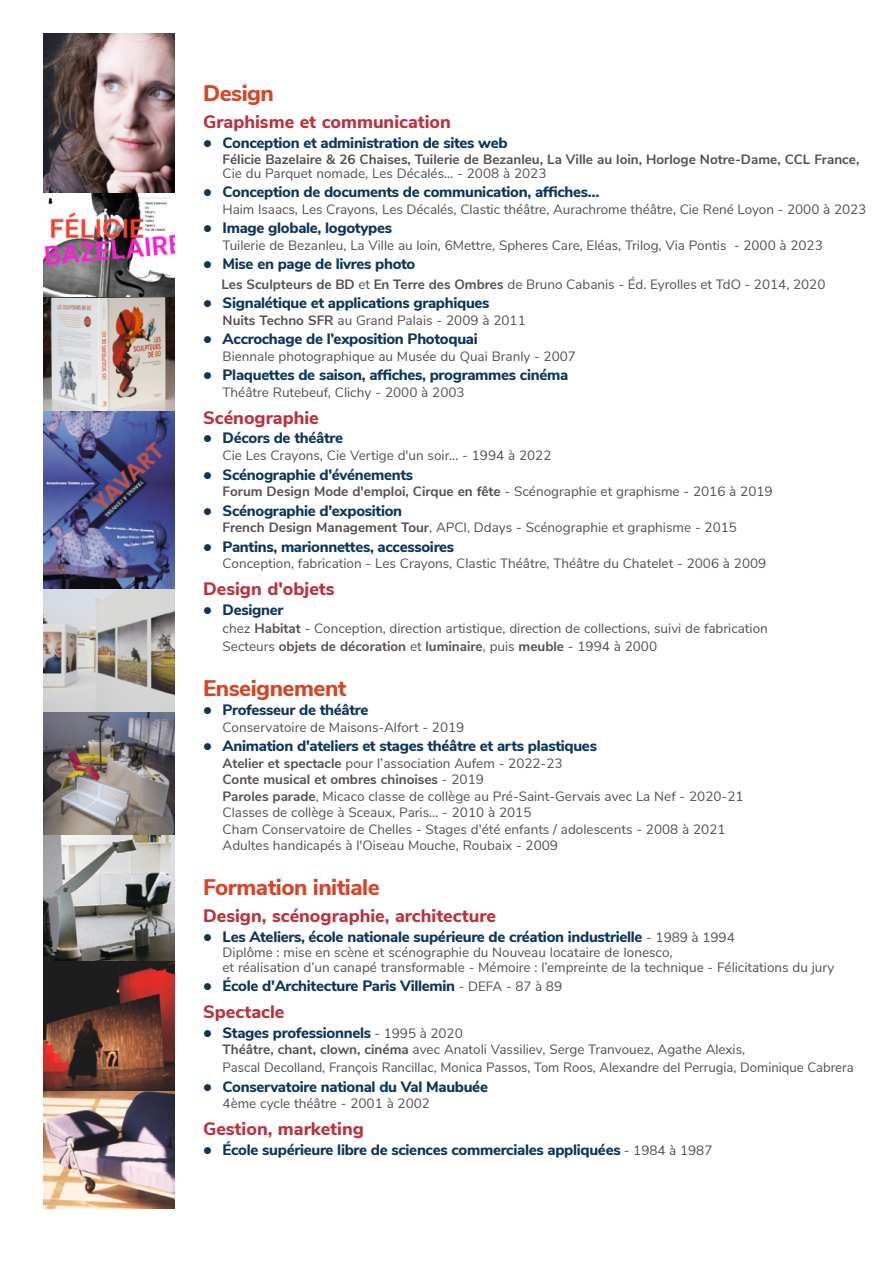
<style>
.page{position:relative;width:893px;height:1263px;background:#fff}
.page>*{position:absolute;margin:0;border:0;box-sizing:border-box;transform-origin:0 0}
.t1{font:800 22.5px "Nunito Sans";letter-spacing:-.02em;color:#d54628}
.t2{font:800 18px "Nunito Sans";color:#bb313c}
.t3{font:800 15px "Nunito Sans";letter-spacing:-.02em;color:#0c355a}
.t4{font:13.5px/16.5px "Nunito Sans";color:#554d51}
.t5{font:700 13.5px "Nunito Sans";color:#554d51}
.s1{font-weight:700}
.s2{font-weight:400}
.s3{font-weight:400;font-size:13.5px;color:#554d51}
</style>
<div class="page">
<img style="left:44px;top:712px;width:130px;height:123px">
<img style="left:44px;top:33px;width:131px;height:161px">
<img style="left:44px;top:835px;width:130px;height:126px">
<img style="left:44px;top:194px;width:131px;height:518px">
<img style="left:44px;top:1091px;width:130px;height:117px">
<img style="left:44px;top:961px;width:131px;height:130px">
<h1 class="t1" style="left:203px;top:79px;width:72px">Design</h1>
<h2 class="t2" style="left:203px;top:110px;width:249px">Graphisme et communication</h2>
<p class="t3" style="left:203px;top:133px;width:306px">● Conception et administration de sites web</p>
<p class="t5" style="left:223px;top:151px;width:638px">Félicie Bazelaire &amp; 26 Chaises, Tuilerie de Bezanleu, La Ville au loin, Horloge Notre-Dame, CCL France,</p>
<p class="t4" style="left:223px;top:165px;width:325px">Cie du Parquet nomade, Les Décalés… - 2008 à 2023</p>
<p class="t3" style="left:203px;top:182px;width:398px">● Conception de documents de communication, affiches…</p>
<p class="t4" style="left:223px;top:201px;width:645px">Haim Isaacs, Les Crayons, Les Décalés, Clastic théâtre, Aurachrome théâtre, Cie René Loyon - 2000 à 2023</p>
<p class="t3" style="left:203px;top:218px;width:191px">● Image globale, logotypes</p>
<p class="t4" style="left:223px;top:237px;width:602px">Tuilerie de Bezanleu, La Ville au loin, 6Mettre, Spheres Care, Eléas, Trilog, Via Pontis - 2000 à 2023</p>
<p class="t3" style="left:203px;top:254px;width:214px">● Mise en page de livres photo</p>
<p class="t4" style="left:221px;top:276px;width:605px"><span class="s1">Les Sculpteurs de BD</span> et <span class="s1">En Terre des Ombres</span> de Bruno Cabanis - Éd. Eyrolles et TdO - 2014, 2020</p>
<p class="t3" style="left:203px;top:293px;width:288px">● Signalétique et applications graphiques</p>
<p class="t4" style="left:223px;top:312px;width:305px"><span class="s1">Nuits Techno SFR</span> au Grand Palais - 2009 à 2011</p>
<p class="t3" style="left:203px;top:329px;width:276px">● Accrochage de l’exposition Photoquai</p>
<p class="t4" style="left:223px;top:348px;width:355px">Biennale photographique au Musée du Quai Branly - 2007</p>
<p class="t3" style="left:203px;top:365px;width:367px">● Plaquettes de saison, affiches, programmes cinéma</p>
<p class="t4" style="left:223px;top:384px;width:244px">Théâtre Rutebeuf, Clichy - 2000 à 2003</p>
<h2 class="t2" style="left:203px;top:406px;width:117px">Scénographie</h2>
<p class="t3" style="left:203px;top:428px;width:142px">● Décors de théâtre</p>
<p class="t4" style="left:223px;top:447px;width:330px">Cie Les Crayons, Cie Vertige d'un soir... - 1994 à 2022</p>
<p class="t3" style="left:203px;top:464px;width:212px">● Scénographie d'événements</p>
<p class="t5" style="left:223px;top:482px;width:552px">Forum Design Mode d'emploi, Cirque en fête <span class="s2">- Scénographie et graphisme - 2016 à 2019</span></p>
<p class="t3" style="left:203px;top:500px;width:201px">● Scénographie d'exposition</p>
<p class="t4" style="left:223px;top:519px;width:516px"><span class="s1">French Design Management Tour</span>, APCI, Ddays - Scénographie et graphisme - 2015</p>
<p class="t3" style="left:203px;top:536px;width:253px">● Pantins, marionnettes, accessoires</p>
<p class="t4" style="left:223px;top:555px;width:545px">Conception, fabrication - Les Crayons, Clastic Théâtre, Théâtre du Chatelet - 2006 à 2009</p>
<h2 class="t2" style="left:203px;top:577px;width:133px">Design d'objets</h2>
<p class="t3" style="left:203px;top:599px;width:82px">● Designer</p>
<p class="t4" style="left:223px;top:619px;width:547px;line-height:18px">chez <span class="s1">Habitat</span> - Conception, direction artistique, direction de collections, suivi de fabrication<br>Secteurs <span class="s1">objets de décoration</span> et <span class="s1">luminaire</span>, puis <span class="s1">meuble</span> - 1994 à 2000</p>
<h1 class="t1" style="left:203px;top:673px;width:145px">Enseignement</h1>
<p class="t3" style="left:203px;top:700px;width:167px">● Professeur de théâtre</p>
<p class="t4" style="left:223px;top:719px;width:243px">Conservatoire de Maisons-Alfort - 2019</p>
<p class="t3" style="left:203px;top:736px;width:395px">● Animation d'ateliers et stages théâtre et arts plastiques</p>
<p class="t4" style="left:223px;top:755px;width:522px"><span class="s1">Atelier et spectacle</span> pour l’association Aufem - 2022-23<br><span class="s1">Conte musical et ombres chinoises</span> - 2019<br><span class="s1">Paroles parade</span>, Micaco classe de collège au Pré-Saint-Gervais avec La Nef - 2020-21<br>Classes de collège à Sceaux, Paris… - 2010 à 2015<br>Cham Conservatoire de Chelles - Stages d'été enfants / adolescents - 2008 à 2021<br>Adultes handicapés à l'Oiseau Mouche, Roubaix - 2009</p>
<h1 class="t1" style="left:203px;top:872px;width:178px">Formation initiale</h1>
<h2 class="t2" style="left:203px;top:904px;width:294px">Design, scénographie, architecture</h2>
<p class="t3" style="left:203px;top:926px;width:533px">● Les Ateliers, école nationale supérieure de création industrielle <span class="s3">- 1989 à 1994</span></p>
<p class="t4" style="left:223px;top:945px;width:613px;line-height:15px">Diplôme : mise en scène et scénographie du Nouveau locataire de Ionesco,<br>et réalisation d’un canapé transformable - Mémoire : l’empreinte de la technique - Félicitations du jury</p>
<p class="t3" style="left:203px;top:976px;width:361px">● École d'Architecture Paris Villemin <span class="s3">- DEFA - 87 à 89</span></p>
<h2 class="t2" style="left:203px;top:1000px;width:83px">Spectacle</h2>
<p class="t3" style="left:203px;top:1022px;width:261px">● Stages professionnels <span class="s3">- 1995 à 2020</span></p>
<p class="t4" style="left:223px;top:1041px;width:633px;line-height:18px"><span class="s1">Théâtre, chant, clown, cinéma</span> avec Anatoli Vassiliev, Serge Tranvouez, Agathe Alexis,<br>Pascal Decolland, François Rancillac, Monica Passos, Tom Roos, Alexandre del Perrugia, Dominique Cabrera</p>
<p class="t3" style="left:203px;top:1076px;width:286px">● Conservatoire national du Val Maubuée</p>
<p class="t4" style="left:223px;top:1095px;width:209px">4ème cycle théâtre - 2001 à 2002</p>
<h2 class="t2" style="left:203px;top:1117px;width:162px">Gestion, marketing</h2>
<p class="t3" style="left:203px;top:1139px;width:511px">● École supérieure libre de sciences commerciales appliquées <span class="s3">- 1984 à 1987</span></p>
</div>
